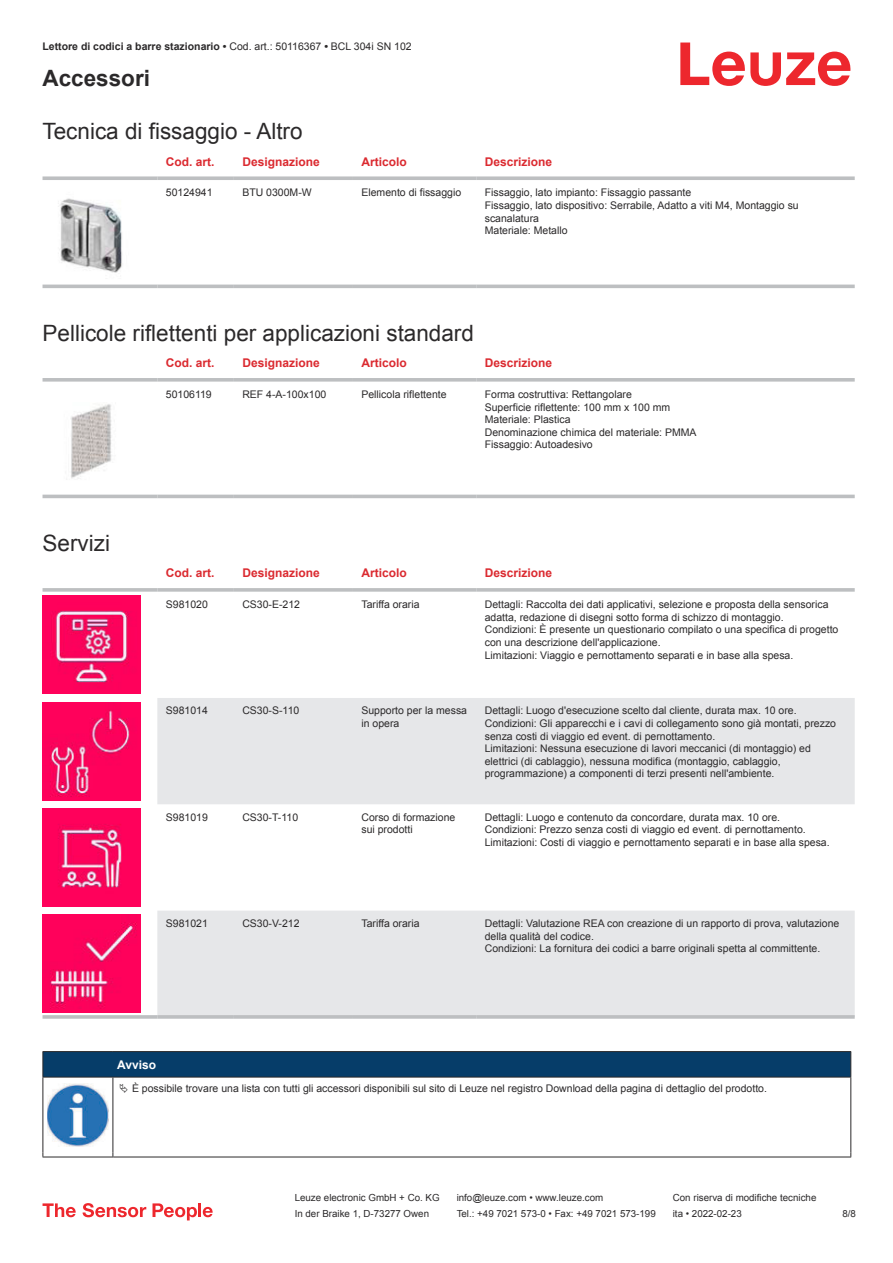
<style>
.page{position:relative;width:893px;height:1263px;background:#fff}
.page>*{position:absolute;margin:0;border:0;box-sizing:border-box;transform-origin:0 0}
.t1{font:22.5px "Arial";color:#2b292a}
.t2{font:700 22.5px "Arial";color:#2b292a}
.t3{font:700 12px "Arial";color:#db2a30}
.t4{font:700 12px "Arial";color:#fff}
.t5{font:10.5px/12.6px "Arial";color:#2b292a}
.t6{font:700 10.5px "Arial";color:#2b292a}
.t7{font:9.75px "Arial";color:#2b292a}
.s1{font-weight:400}
</style>
<div class="page">
<svg style="left:680px;top:43px;width:170px;height:43px"></svg>
<svg style="left:43px;top:284px;width:812px;height:1px"></svg>
<svg style="left:43px;top:176px;width:114px;height:4px"></svg>
<svg style="left:157px;top:176px;width:77px;height:4px"></svg>
<svg style="left:234px;top:176px;width:119px;height:4px"></svg>
<svg style="left:353px;top:176px;width:123px;height:4px"></svg>
<svg style="left:476px;top:176px;width:379px;height:4px;background:#c4c6c8"></svg>
<hr style="left:43px;top:285px;width:114px;height:3px;background:#bdbfc1">
<hr style="left:157px;top:285px;width:77px;height:3px;background:#bdbfc1">
<hr style="left:234px;top:285px;width:119px;height:3px;background:#bdbfc1">
<hr style="left:353px;top:285px;width:123px;height:3px;background:#bdbfc1">
<hr style="left:476px;top:285px;width:379px;height:3px;background:#bdbfc1">
<img style="left:58px;top:198px;width:64px;height:75px">
<svg style="left:43px;top:494px;width:812px;height:5px;fill:#efefef"></svg>
<svg style="left:43px;top:378px;width:114px;height:4px"></svg>
<svg style="left:157px;top:378px;width:77px;height:4px"></svg>
<svg style="left:234px;top:378px;width:119px;height:4px"></svg>
<svg style="left:353px;top:378px;width:123px;height:4px"></svg>
<svg style="left:476px;top:378px;width:379px;height:4px;background:#c3c5c7"></svg>
<hr style="left:43px;top:495px;width:114px;height:3px;background:#bdbfc1">
<hr style="left:157px;top:495px;width:77px;height:3px;background:#bdbfc1">
<hr style="left:234px;top:495px;width:119px;height:3px;background:#bdbfc1">
<hr style="left:353px;top:495px;width:123px;height:3px;background:#bdbfc1">
<hr style="left:476px;top:495px;width:379px;height:3px;background:#bdbfc1">
<img style="left:71px;top:404px;width:41px;height:75px">
<svg style="left:157px;top:698px;width:698px;height:317px;fill:#e6e7e9"></svg>
<svg style="left:43px;top:588px;width:114px;height:4px"></svg>
<svg style="left:157px;top:588px;width:77px;height:4px"></svg>
<svg style="left:234px;top:588px;width:119px;height:4px"></svg>
<svg style="left:353px;top:588px;width:123px;height:4px"></svg>
<svg style="left:476px;top:588px;width:379px;height:4px;background:#c3c5c7"></svg>
<svg style="left:43px;top:1015px;width:114px;height:4px"></svg>
<hr style="left:157px;top:1015px;width:77px;height:4px;background:#bdbfc1">
<svg style="left:234px;top:1015px;width:119px;height:4px"></svg>
<svg style="left:353px;top:1015px;width:123px;height:4px"></svg>
<hr style="left:476px;top:1015px;width:379px;height:4px;background:#bdbfc1">
<img style="left:43px;top:596px;width:97px;height:98px">
<img style="left:43px;top:702px;width:97px;height:98px">
<img style="left:43px;top:808px;width:97px;height:98px">
<img style="left:43px;top:915px;width:97px;height:98px">
<hr style="left:43px;top:1077px;width:70px;height:1px;background:#2b292a">
<svg style="left:43px;top:1051px;width:808px;height:26px;background:#083c65"></svg>
<hr style="left:113px;top:1077px;width:738px;height:1px;background:#2b292a">
<hr style="left:43px;top:1077px;width:1px;height:75px;background:#2b292a">
<hr style="left:113px;top:1077px;width:1px;height:75px;background:#2b292a">
<hr style="left:850px;top:1077px;width:1px;height:75px;background:#2b292a">
<hr style="left:43px;top:1156px;width:70px;height:1px;background:#2b292a">
<hr style="left:113px;top:1156px;width:738px;height:1px;background:#2b292a">
<img style="left:47px;top:1083px;width:61px;height:63px">
<svg style="left:43px;top:1203px;width:33px;height:14px"></svg>
<svg style="left:83px;top:1203px;width:63px;height:14px"></svg>
<svg style="left:153px;top:1203px;width:44px;height:17px"></svg>
<hr style="left:198px;top:1203px;width:3px;height:14px;background:#ed272d">
<svg style="left:203px;top:1207px;width:10px;height:10px"></svg>
<p class="t6" style="left:43px;top:43px;width:371px">Lettore di codici a barre stazionario • <span class="s1">Cod. art.: 50116367</span> • <span class="s1">BCL 304i SN 102</span></p>
<h1 class="t2" style="left:43px;top:70px;width:109px">Accessori</h1>
<h1 class="t1" style="left:43px;top:123px;width:262px">Tecnica di fissaggio - Altro</h1>
<p class="t3" style="left:166px;top:157px;width:50px">Cod. art.</p>
<p class="t3" style="left:242px;top:157px;width:79px">Designazione</p>
<p class="t3" style="left:361px;top:157px;width:47px">Articolo</p>
<p class="t3" style="left:485px;top:157px;width:69px">Descrizione</p>
<p class="t5" style="left:166px;top:187px;width:48px">50124941</p>
<p class="t5" style="left:242px;top:187px;width:71px">BTU 0300M-W</p>
<p class="t5" style="left:361px;top:187px;width:101px">Elemento di fissaggio</p>
<p class="t5" style="left:485px;top:187px;width:315px">Fissaggio, lato impianto: Fissaggio passante<br>Fissaggio, lato dispositivo: Serrabile, Adatto a viti M4, Montaggio su scanalatura<br>Materiale: Metallo</p>
<h1 class="t1" style="left:43px;top:325px;width:433px">Pellicole riflettenti per applicazioni standard</h1>
<p class="t3" style="left:166px;top:358px;width:50px">Cod. art.</p>
<p class="t3" style="left:242px;top:358px;width:79px">Designazione</p>
<p class="t3" style="left:361px;top:358px;width:47px">Articolo</p>
<p class="t3" style="left:485px;top:358px;width:69px">Descrizione</p>
<p class="t5" style="left:166px;top:389px;width:47px">50106119</p>
<p class="t5" style="left:242px;top:389px;width:86px">REF 4-A-100x100</p>
<p class="t5" style="left:361px;top:389px;width:87px">Pellicola riflettente</p>
<p class="t5" style="left:485px;top:389px;width:213px">Forma costruttiva: Rettangolare<br>Superficie riflettente: 100 mm x 100 mm<br>Materiale: Plastica<br>Denominazione chimica del materiale: PMMA<br>Fissaggio: Autoadesivo</p>
<h1 class="t1" style="left:43px;top:535px;width:69px">Servizi</h1>
<p class="t3" style="left:166px;top:568px;width:50px">Cod. art.</p>
<p class="t3" style="left:242px;top:568px;width:79px">Designazione</p>
<p class="t3" style="left:361px;top:568px;width:47px">Articolo</p>
<p class="t3" style="left:485px;top:568px;width:69px">Descrizione</p>
<p class="t5" style="left:166px;top:599px;width:44px">S981020</p>
<p class="t5" style="left:242px;top:599px;width:59px">CS30-E-212</p>
<p class="t5" style="left:361px;top:599px;width:60px">Tariffa oraria</p>
<p class="t5" style="left:485px;top:599px;width:355px">Dettagli: Raccolta dei dati applicativi, selezione e proposta della sensorica adatta, redazione di disegni sotto forma di schizzo di montaggio.<br>Condizioni: È presente un questionario compilato o una specifica di progetto con una descrizione dell'applicazione.<br>Limitazioni: Viaggio e pernottamento separati e in base alla spesa.</p>
<p class="t5" style="left:166px;top:705px;width:44px">S981014</p>
<p class="t5" style="left:242px;top:705px;width:58px">CS30-S-110</p>
<p class="t5" style="left:361px;top:705px;width:107px">Supporto per la messa in opera</p>
<p class="t5" style="left:485px;top:705px;width:353px">Dettagli: Luogo d'esecuzione scelto dal cliente, durata max. 10 ore.<br>Condizioni: Gli apparecchi e i cavi di collegamento sono già montati, prezzo senza costi di viaggio ed event. di pernottamento.<br>Limitazioni: Nessuna esecuzione di lavori meccanici (di montaggio) ed elettrici (di cablaggio), nessuna modifica (montaggio, cablaggio, programmazione) a componenti di terzi presenti nell'ambiente.</p>
<p class="t5" style="left:166px;top:812px;width:44px">S981019</p>
<p class="t5" style="left:242px;top:812px;width:57px">CS30-T-110</p>
<p class="t5" style="left:361px;top:812px;width:95px">Corso di formazione sui prodotti</p>
<p class="t5" style="left:485px;top:812px;width:346px">Dettagli: Luogo e contenuto da concordare, durata max. 10 ore.<br>Condizioni: Prezzo senza costi di viaggio ed event. di pernottamento.<br>Limitazioni: Costi di viaggio e pernottamento separati e in base alla spesa.</p>
<p class="t5" style="left:166px;top:918px;width:44px">S981021</p>
<p class="t5" style="left:242px;top:918px;width:59px">CS30-V-212</p>
<p class="t5" style="left:361px;top:918px;width:60px">Tariffa oraria</p>
<p class="t5" style="left:485px;top:918px;width:356px">Dettagli: Valutazione REA con creazione di un rapporto di prova, valutazione della qualità del codice.<br>Condizioni: La fornitura dei codici a barre originali spetta al committente.</p>
<p class="t4" style="left:117px;top:1060px;width:40px">Avviso</p>
<p class="t5" style="left:132px;top:1083px;width:636px">È possibile trovare una lista con tutti gli accessori disponibili sul sito di Leuze nel registro Download della pagina di dettaglio del prodotto.</p>
<p class="t7" style="left:295px;top:1194px;width:146px">Leuze electronic GmbH + Co. KG</p>
<p class="t7" style="left:457px;top:1194px;width:148px">info@leuze.com • www.leuze.com</p>
<p class="t7" style="left:673px;top:1194px;width:145px">Con riserva di modifiche tecniche</p>
<p class="t7" style="left:295px;top:1210px;width:136px">In der Braike 1, D-73277 Owen</p>
<p class="t7" style="left:457px;top:1210px;width:201px">Tel.: +49 7021 573-0 • Fax: +49 7021 573-199</p>
<p class="t7" style="left:673px;top:1210px;width:70px">ita • 2022-02-23</p>
<p class="t7" style="left:842px;top:1210px;width:15px">8 /8</p>
</div>
